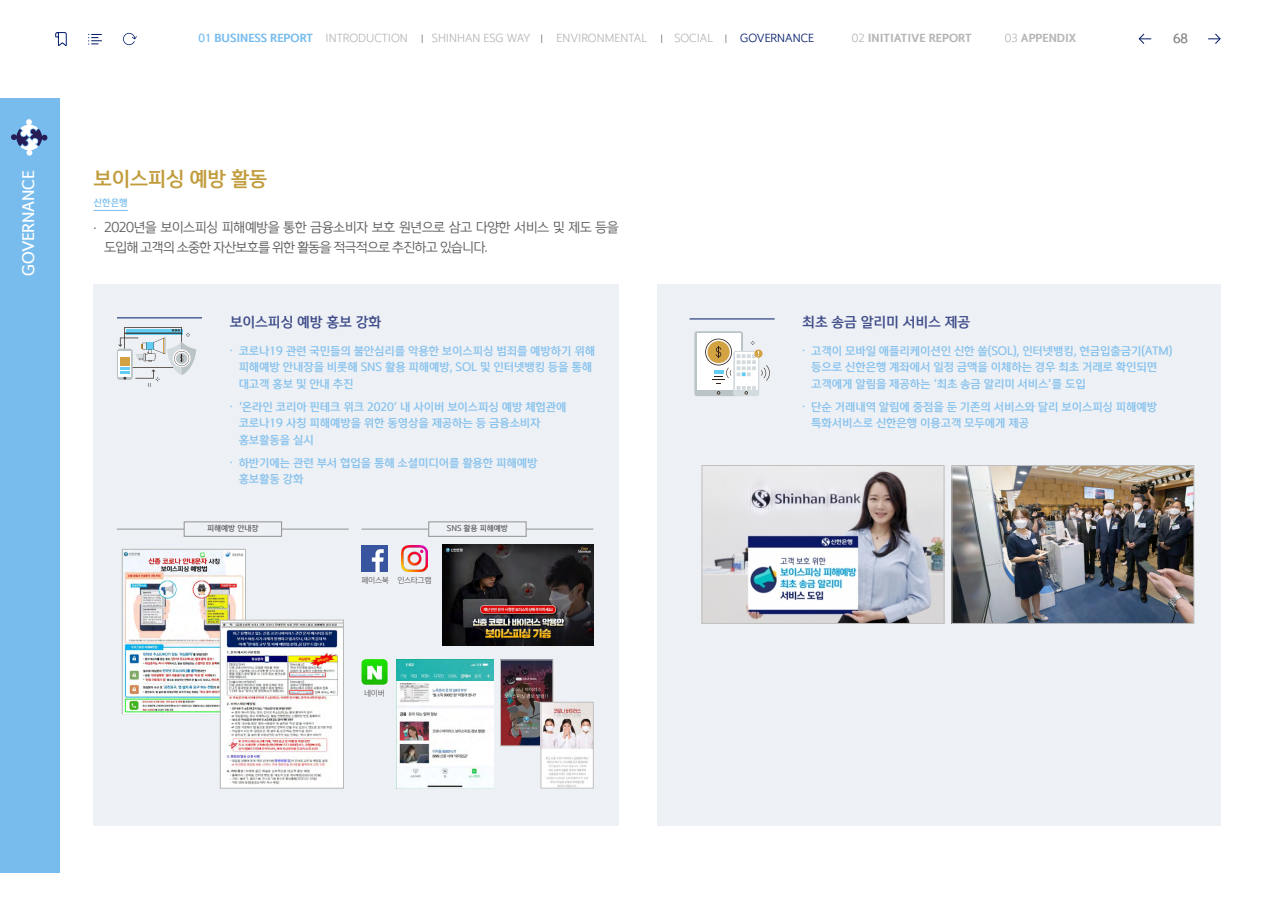
<style>
.page{position:relative;width:1276px;height:915px;background:#fff}
.page>*{position:absolute;margin:0;border:0;box-sizing:border-box;transform-origin:0 0}
.t1{font:500 19.5px "One Shinhan";letter-spacing:-.02em;color:#c19c3c}
.t2{font:500 15px "One Shinhan";letter-spacing:-.01em;color:#fff}
.t3{font:500 13.5px "One Shinhan";letter-spacing:-.005em;color:#3e4c89}
.t4{font:300 12.75px/19.5px "One Shinhan";letter-spacing:-.05em;color:#5d5d5d}
.t5{font:500 12px "One Shinhan";color:#858585}
.t6{font:500 10.95px/16.5px "One Shinhan";letter-spacing:-.01em;color:#86c2ee}
.t7{font:300 10.5px "One Shinhan";color:#b5b6b6}
.t8{font:700 10.5px "One Shinhan";color:#78bced}
.t9{font:700 10.5px "One Shinhan";color:#b5b6b6}
.t10{font:300 10.5px "One Shinhan";color:#011b6a}
.t11{font:500 9px "One Shinhan";color:#78bced}
.t12{font:500 7.5px "One Shinhan";letter-spacing:-.01em;color:#636363}
.t13{font:300 7.5px "One Shinhan";letter-spacing:-.05em;color:#5d5d5d}
.s1{font-weight:500}
.s2{font-weight:300;color:#b5b6b6}
.s3{font-weight:300}
</style>
<div class="page">
<div style="left:0;top:98px;width:60px;height:774px;background:#78bced"></div>
<svg style="left:11px;top:119px;width:37px;height:37px"></svg>
<svg style="left:55px;top:32px;width:12px;height:14px"></svg>
<svg style="left:123px;top:33px;width:14px;height:12px"></svg>
<svg style="left:88px;top:34px;width:14px;height:11px"></svg>
<hr style="left:94px;top:210px;width:34px;height:1px;background:#78bced">
<div style="left:94px;top:284px;width:525px;height:541px;background:#edf0f4"></div>
<div style="left:657px;top:284px;width:563px;height:541px;background:#edf0f4"></div>
<hr style="left:117px;top:317px;width:85px;height:1px;background:#011b6a">
<div style="left:117px;top:348px;width:16px;height:32px;background:#bac4c7;border-radius:3px"></div>
<svg style="left:118px;top:327px;width:78px;height:60px"></svg>
<img style="left:704px;top:467px;width:238px;height:154px">
<div style="left:702px;top:465px;width:242px;height:158px;border:1px solid #c0c0c0"></div>
<img style="left:953px;top:467px;width:239px;height:154px">
<div style="left:951px;top:465px;width:243px;height:158px;border:1px solid #c0c0c0"></div>
<hr style="left:689px;top:318px;width:85px;height:1px;background:#011b6a">
<div style="left:694px;top:331px;width:49px;height:65px;background:#bac4c7;border-radius:2px"></div>
<div style="left:696px;top:333px;width:44px;height:56px;background:#fff"></div>
<div style="left:733px;top:351px;width:26px;height:45px;background:#d4dbde;border-radius:2px"></div>
<svg style="left:705px;top:338px;width:65px;height:56px"></svg>
<svg style="left:1208px;top:33px;width:13px;height:11px"></svg>
<svg style="left:1138px;top:33px;width:13px;height:11px"></svg>
<hr style="left:117px;top:528px;width:232px;height:1px;background:#939393">
<div style="left:184px;top:521px;width:97px;height:15px;background:#edf0f4"></div>
<div style="left:184px;top:521px;width:98px;height:15px;border:1px solid #939393"></div>
<hr style="left:361px;top:528px;width:232px;height:1px;background:#939393">
<div style="left:429px;top:521px;width:97px;height:15px;background:#edf0f4"></div>
<div style="left:428px;top:521px;width:98px;height:15px;border:1px solid #939393"></div>
<svg style="left:122px;top:549px;width:124px;height:164px"></svg>
<img style="left:123px;top:550px;width:121px;height:162px">
<div style="left:220px;top:619px;width:124px;height:169px;background:#fff;border:1px solid #b5b6b6"></div>
<img style="left:221px;top:622px;width:121px;height:163px">
<img style="left:361px;top:545px;width:26px;height:26px">
<img style="left:361px;top:659px;width:26px;height:25px">
<img style="left:401px;top:545px;width:26px;height:26px">
<img style="left:442px;top:544px;width:151px;height:101px">
<img style="left:397px;top:659px;width:96px;height:128px">
<img style="left:502px;top:661px;width:49px;height:82px">
<div style="left:500px;top:659px;width:53px;height:86px;border:1px solid #c0c0c0"></div>
<img style="left:543px;top:703px;width:48px;height:83px">
<div style="left:541px;top:701px;width:52px;height:87px;border:1px solid #c0c0c0"></div>
<p class="t8" style="left:198px;top:32px;width:211px"><span class="s1">01</span> BUSINESS REPORT <span class="s2">INTRODUCTION</span></p>
<p class="t7" style="left:432px;top:32px;width:100px">SHINHAN ESG WAY</p>
<p class="t7" style="left:556px;top:32px;width:92px">ENVIRONMENTAL</p>
<p class="t7" style="left:674px;top:32px;width:40px">SOCIAL</p>
<p class="t10" style="left:740px;top:32px;width:76px">GOVERNANCE</p>
<p class="t9" style="left:852px;top:32px;width:121px"><span class="s3">02</span> INITIATIVE REPORT</p>
<p class="t9" style="left:1004px;top:32px;width:73px"><span class="s3">03</span> APPENDIX</p>
<p class="t5" style="left:1173px;top:31px;width:16px">68</p>
<h2 class="t2" style="left:19px;top:276px;width:108px;rotate:-90deg">GOVERNANCE</h2>
<h1 class="t1" style="left:94px;top:166px;width:175px">보이스피싱 예방 활동</h1>
<p class="t11" style="left:94px;top:197px;width:36px">신한은행</p>
<p class="t4" style="left:104px;top:218px;width:516px;text-indent:-11px">・ 2020년을 보이스피싱 피해예방을 통한 금융소비자 보호 원년으로 삼고 다양한 서비스 및 제도 등을 도입해 고객의 소중한 자산보호를 위한 활동을 적극적으로 추진하고 있습니다.</p>
<p class="t3" style="left:230px;top:313px;width:153px">보이스피싱 예방 홍보 강화</p>
<p class="t6" style="left:239px;top:342px;width:358px;text-indent:-9px">• 코로나19 관련 국민들의 불안심리를 악용한 보이스피싱 범죄를 예방하기 위해 피해예방 안내장을 비롯해 SNS 활용 피해예방, SOL 및 인터넷뱅킹 등을 통해 대고객 홍보 및 안내 추진</p>
<p class="t6" style="left:239px;top:398px;width:329px;text-indent:-9px">• ‘온라인 코리아 핀테크 위크 2020’ 내 사이버 보이스피싱 예방 체험관에 코로나19 사칭 피해예방을 위한 동영상을 제공하는 등 금융소비자 홍보활동을 실시</p>
<p class="t6" style="left:239px;top:454px;width:300px;text-indent:-9px">• 하반기에는 관련 부서 협업을 통해 소셜미디어를 활용한 피해예방 홍보활동 강화</p>
<p class="t12" style="left:207px;top:523px;width:53px">피해예방 안내장</p>
<p class="t12" style="left:447px;top:523px;width:63px">SNS 활용 피해예방</p>
<p class="t13" style="left:361px;top:575px;width:29px">페이스북</p>
<p class="t13" style="left:397px;top:575px;width:36px">인스타그램</p>
<p class="t13" style="left:364px;top:688px;width:22px">네이버</p>
<p class="t3" style="left:802px;top:313px;width:170px">최초 송금 알리미 서비스 제공</p>
<p class="t6" style="left:811px;top:342px;width:362px;text-indent:-9px">• 고객이 모바일 애플리케이션인 신한 쏠(SOL), 인터넷뱅킹, 현금입출금기(ATM) 등으로 신한은행 계좌에서 일정 금액을 이체하는 경우 최초 거래로 확인되면 고객에게 알림을 제공하는 ‘최초 송금 알리미 서비스’를 도입</p>
<p class="t6" style="left:811px;top:398px;width:347px;text-indent:-9px">• 단순 거래내역 알림에 중점을 둔 기존의 서비스와 달리 보이스피싱 피해예방 특화서비스로 신한은행 이용고객 모두에게 제공</p>
</div>
